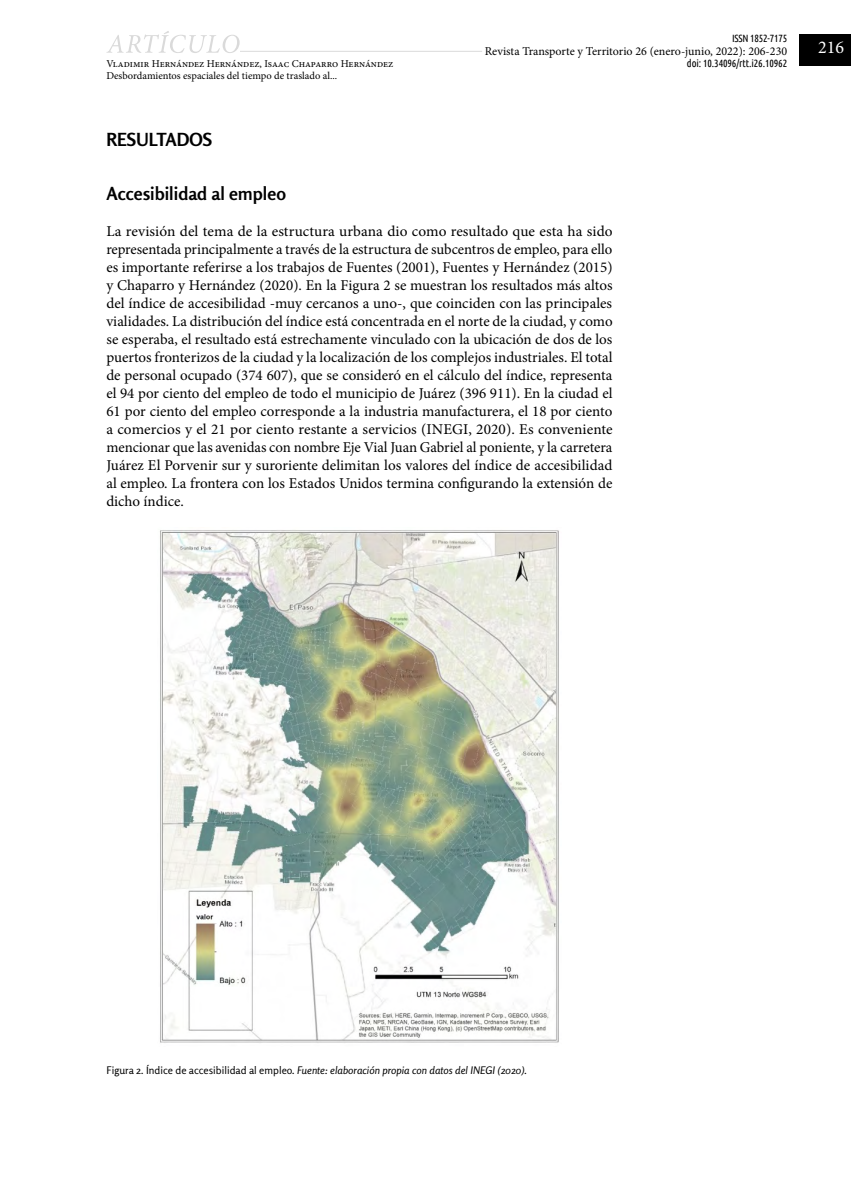
<style>
.page{position:relative;width:851px;height:1191px;background:#fff}
.page>*{position:absolute;margin:0;border:0;box-sizing:border-box;transform-origin:0 0}
.art-subtitulo{font:700 18px "Rosario";color:#000}
.t1{font:18px "Minion Pro";color:#fff}
.art-texto-central{font:15px/18px "Minion Pro";color:#000;text-align:justify}
.t2{font:12px "Minion Pro";color:#000}
.t3{font:10.5px/12px "Minion Pro";color:#000}
.nota-al-pie{font:italic 10.5px "Rosario";color:#000}
.t4{font:10.5px "Ubuntu Condensed";letter-spacing:-.01em;color:#000}
.s1{font-style:normal}
</style>
<div class="page">
<hr style="left:106px;top:51px;width:546px;height:1px;background:#dadada">
<div style="left:482px;top:45px;width:305px;height:15px;background:#fff"></div>
<div style="left:799px;top:35px;width:51px;height:31px;background:#000"></div>
<svg style="left:106px;top:31px;width:133px;height:22px"></svg>
<img style="left:160px;top:530px;width:399px;height:513px">
<p class="t3" style="left:106px;top:58px;width:288px">Vladimir Hernández Hernández, Isaac Chaparro Hernández<br>Desbordamientos espaciales del tiempo de traslado al...</p>
<p class="t4" style="left:732px;top:31px;width:57px">ISSN 1852-7175</p>
<p class="t2" style="left:484px;top:43px;width:304px">Revista Transporte y Territorio 26 (enero-junio, 2022): 206-230</p>
<p class="t4" style="left:686px;top:57px;width:102px">doi: 10.34096/rtt.i26.10962</p>
<p class="art-subtitulo" style="left:106px;top:128px;width:107px">RESULTADOS</p>
<p class="art-subtitulo" style="left:106px;top:182px;width:181px">Accesibilidad al empleo</p>
<p class="art-texto-central" style="left:106px;top:222px;width:507px">La revisión del tema de la estructura urbana dio como resultado que esta ha sido representada principalmente a través de la estructura de subcentros de empleo, para ello es importante referirse a los trabajos de Fuentes (2001), Fuentes y Hernández (2015) y Chaparro y Hernández (2020). En la Figura 2 se muestran los resultados más altos del índice de accesibilidad -muy cercanos a uno-, que coinciden con las principales vialidades. La distribución del índice está concentrada en el norte de la ciudad, y como se esperaba, el resultado está estrechamente vinculado con la ubicación de dos de los puertos fronterizos de la ciudad y la localización de los complejos industriales. El total de personal ocupado (374 607), que se consideró en el cálculo del índice, representa el 94 por ciento del empleo de todo el municipio de Juárez (396 911). En la ciudad el 61 por ciento del empleo corresponde a la industria manufacturera, el 18 por ciento a comercios y el 21 por ciento restante a servicios (INEGI, 2020). Es conveniente mencionar que las avenidas con nombre Eje Vial Juan Gabriel al poniente, y la carretera Juárez El Porvenir sur y suroriente delimitan los valores del índice de accesibilidad al empleo. La frontera con los Estados Unidos termina configurando la extensión de dicho índice.</p>
<p class="t1" style="left:818px;top:36px;width:27px">216</p>
<p class="nota-al-pie" style="left:106px;top:1064px;width:422px"><span class="s1">Figura 2. Índice de accesibilidad al empleo.</span> Fuente: elaboración propia con datos del INEGI (2020).</p>
</div>
